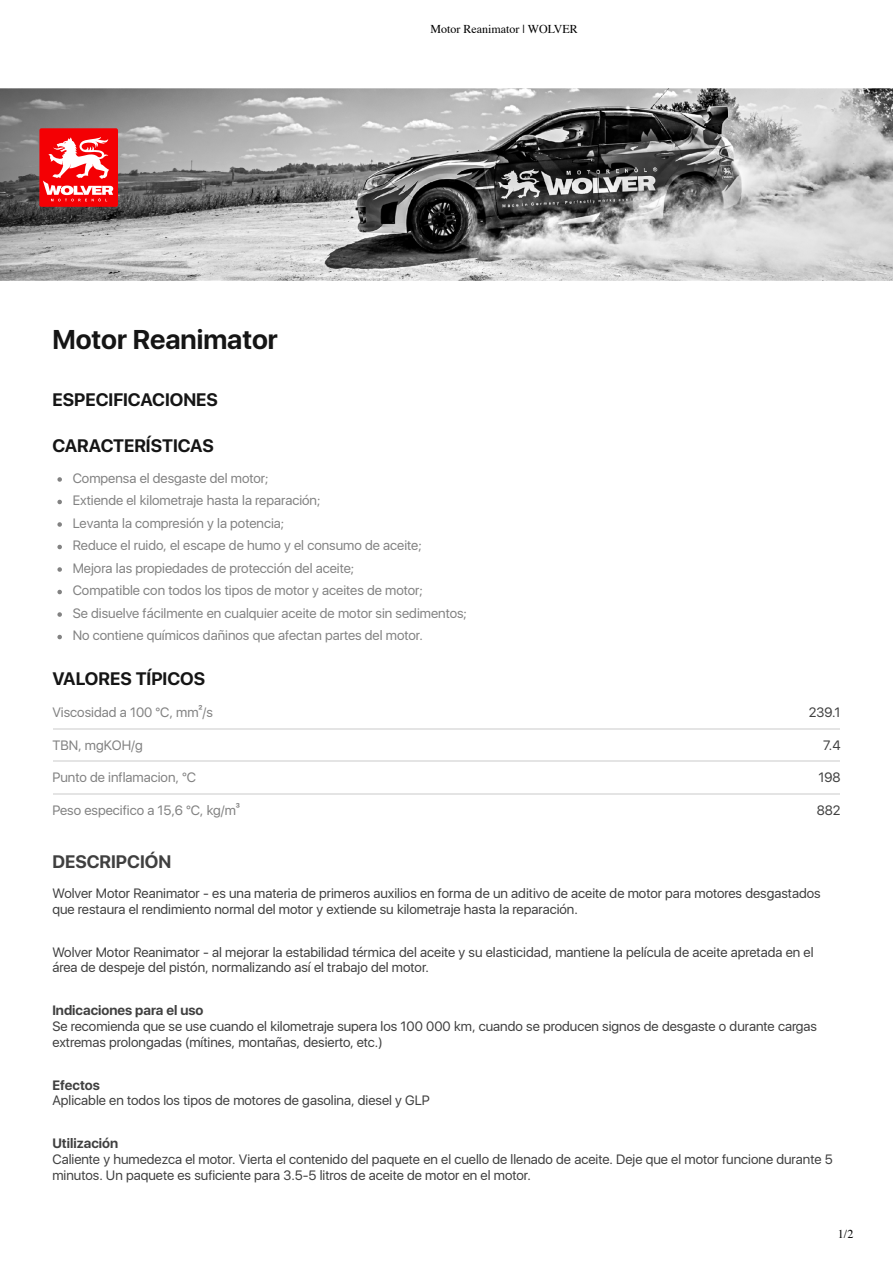
<style>
.page{position:relative;width:893px;height:1263px;background:#fff}
.page>*{position:absolute;margin:0;border:0;box-sizing:border-box;transform-origin:0 0}
.t1{font:700 27px "SFUI Display";color:#151515}
.t2{font:700 18px "SFUI Display";color:#151515}
.t3{font:700 18px "SFUI Display";color:#404040}
.t4{font:13.5px/15.8px "SFUI Display";color:#404040}
.t5{font:13.5px/22.5px "SFUI Display";color:#828282}
.t6{font:700 13.5px "SFUI Display";color:#404040}
.t7{font:12px "Times";color:#000}
</style>
<div class="page">
<hr style="left:53px;top:728px;width:673px;height:1px;background:#e4e4e4">
<hr style="left:726px;top:728px;width:114px;height:1px;background:#e4e4e4">
<hr style="left:53px;top:761px;width:673px;height:1px;background:#e4e4e4">
<hr style="left:726px;top:761px;width:114px;height:1px;background:#e4e4e4">
<hr style="left:53px;top:793px;width:673px;height:2px;background:#e4e4e4">
<hr style="left:726px;top:793px;width:114px;height:2px;background:#e4e4e4">
<img style="left:0;top:89px;width:892px;height:191px">
<div style="left:39px;top:128px;width:79px;height:79px;background:#f40004;border-radius:2px"></div>
<svg style="left:43px;top:137px;width:70px;height:64px"></svg>
<svg style="left:57px;top:477px;width:5px;height:5px"></svg>
<svg style="left:57px;top:500px;width:5px;height:4px"></svg>
<svg style="left:57px;top:522px;width:5px;height:5px"></svg>
<svg style="left:57px;top:545px;width:5px;height:4px"></svg>
<svg style="left:57px;top:567px;width:5px;height:5px"></svg>
<svg style="left:57px;top:590px;width:5px;height:4px"></svg>
<svg style="left:57px;top:612px;width:5px;height:5px"></svg>
<svg style="left:57px;top:635px;width:5px;height:4px"></svg>
<h1 class="t1" style="left:52px;top:320px;width:227px">Motor Reanimator</h1>
<h2 class="t2" style="left:52px;top:387px;width:167px">ESPECIFICACIONES</h2>
<h2 class="t2" style="left:52px;top:433px;width:163px">CARACTERÍSTICAS</h2>
<p class="t7" style="left:430px;top:18px;width:149px">Motor Reanimator | WOLVER</p>
<p class="t5" style="left:73px;top:468px;width:396px">Compensa el desgaste del motor;<br>Extiende el kilometraje hasta la reparación;<br>Levanta la compresión y la potencia;<br>Reduce el ruido, el escape de humo y el consumo de aceite;<br>Mejora las propiedades de protección del aceite;<br>Compatible con todos los tipos de motor y aceites de motor;<br>Se disuelve fácilmente en cualquier aceite de motor sin sedimentos; No contiene químicos dañinos que afectan partes del motor.</p>
<h2 class="t2" style="left:52px;top:666px;width:154px">VALORES TÍPICOS</h2>
<p class="t5" style="left:52px;top:702px;width:162px">Viscosidad a 100 °C, mm²/s</p>
<p class="t4" style="left:808px;top:705px;width:33px">239.1</p>
<p class="t5" style="left:52px;top:734px;width:92px">TBN, mgKOH/g</p>
<p class="t4" style="left:823px;top:738px;width:19px">7.4</p>
<p class="t5" style="left:52px;top:767px;width:145px">Punto de inflamacion, °C</p>
<p class="t4" style="left:818px;top:770px;width:24px">198</p>
<p class="t5" style="left:52px;top:800px;width:189px">Peso especifico a 15,6 °C, kg/m³</p>
<p class="t4" style="left:816px;top:803px;width:25px">882</p>
<h2 class="t3" style="left:52px;top:849px;width:120px">DESCRIPCIÓN</h2>
<p class="t4" style="left:52px;top:886px;width:769px">Wolver Motor Reanimator - es una materia de primeros auxilios en forma de un aditivo de aceite de motor para motores desgastados que restaura el rendimiento normal del motor y extiende su kilometraje hasta la reparación.</p>
<p class="t4" style="left:52px;top:945px;width:762px">Wolver Motor Reanimator - al mejorar la estabilidad térmica del aceite y su elasticidad, mantiene la película de aceite apretada en el área de despeje del pistón, normalizando así el trabajo del motor.</p>
<p class="t6" style="left:52px;top:1001px;width:152px">Indicaciones para el uso</p>
<p class="t4" style="left:52px;top:1019px;width:766px">Se recomienda que se use cuando el kilometraje supera los 100 000 km, cuando se producen signos de desgaste o durante cargas extremas prolongadas (mítines, montañas, desierto, etc.)</p>
<p class="t6" style="left:52px;top:1075px;width:49px">Efectos</p>
<p class="t4" style="left:52px;top:1093px;width:379px">Aplicable en todos los tipos de motores de gasolina, diesel y GLP</p>
<p class="t6" style="left:52px;top:1134px;width:67px">Utilización</p>
<p class="t4" style="left:52px;top:1152px;width:781px">Caliente y humedezca el motor. Vierta el contenido del paquete en el cuello de llenado de aceite. Deje que el motor funcione durante 5 minutos. Un paquete es suficiente para 3.5-5 litros de aceite de motor en el motor.</p>
<p class="t7" style="left:837px;top:1222px;width:17px">1/2</p>
</div>
